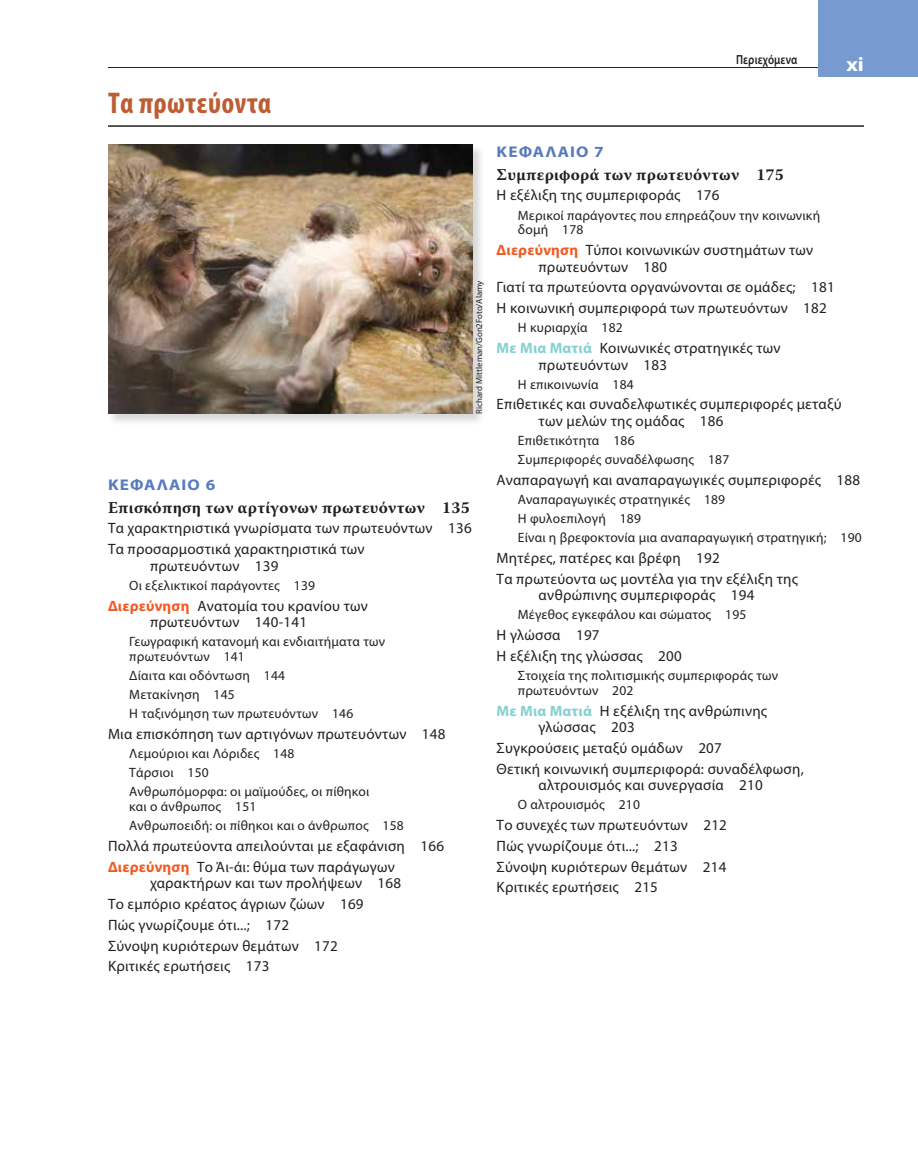
<style>
.page{position:relative;width:918px;height:1175px;background:#fff}
.page>*{position:absolute;margin:0;border:0;box-sizing:border-box;transform-origin:0 0}
.t1{font:700 condensed 30px "Myriad Pro";letter-spacing:.015em;color:#bd5d34}
.t2{font:700 19.95px "Myriad Pro";color:#fff;scale:1.11 1}
.t3{font:700 16.5px "Warnock Pro";letter-spacing:.02em;color:#231f20}
.t4{font:700 15.6px "Myriad Pro";letter-spacing:.065em;color:#587abc;scale:1.11 1}
.t5{font:15px/20.7px "Myriad Pro";letter-spacing:.015em;color:#231f20}
.t6{font:13.5px/19px "Myriad Pro";letter-spacing:.015em;color:#231f20}
.t7{font:600 13.2px "Myriad Pro";letter-spacing:.015em;color:#231f20;scale:.82 1}
.t8{font:8.85px "Myriad Pro";color:#231f20}
.s1{font-weight:700;color:#f15a22}
.s2{font-weight:700;color:#85d0d1}
</style>
<div class="page">
<hr style="left:108px;top:125px;width:756px;height:2px;background:#231f20">
<hr style="left:108px;top:67px;width:783px;height:1px;background:#231f20">
<div style="left:819px;top:0;width:99px;height:76px;background:#779bd1"></div>
<div style="left:108px;top:144px;width:377px;height:282px;background:#231f20;opacity:.18"></div>
<img style="left:108px;top:144px;width:364px;height:269px">
<h1 class="t1" style="left:108px;top:84px;width:165px">Τα πρωτεύοντα</h1>
<p class="t8" style="left:474px;top:413px;width:135px;rotate:-90deg">Richard Mittleman/Gon2Foto/Alamy</p>
<p class="t4" style="left:108px;top:475px;width:98px">ΚΕΦΑΛΑΙΟ 6</p>
<p class="t3" style="left:108px;top:497px;width:363px">Επισκόπηση των αρτίγονων πρωτευόντων 135</p>
<p class="t5" style="left:108px;top:518px;width:365px">Τα χαρακτηριστικά γνωρίσματα των πρωτευόντων 136<br>Τα προσαρμοστικά χαρακτηριστικά των</p>
<p class="t5" style="left:150px;top:555px;width:130px">πρωτευόντων 139</p>
<p class="t6" style="left:129px;top:575px;width:187px">Οι εξελικτικοί παράγοντες 139</p>
<p class="t5" style="left:150px;top:597px;width:219px;line-height:16.5px;text-indent:-42px"><span class="s1">Διερεύνηση</span> Ανατομία του κρανίου των πρωτευόντων 140-141</p>
<p class="t6" style="left:129px;top:634px;width:257px;line-height:14.9px">Γεωγραφική κατανομή και ενδιαιτήματα των πρωτευόντων 141</p>
<p class="t6" style="left:129px;top:666px;width:226px">Δίαιτα και οδόντωση 144<br>Μετακίνηση 145<br>Η ταξινόμηση των πρωτευόντων 146</p>
<p class="t5" style="left:108px;top:723px;width:339px">Μια επισκόπηση των αρτιγόνων πρωτευόντων 148</p>
<p class="t6" style="left:129px;top:744px;width:242px">Λεμούριοι και Λόριδες 148<br>Τάρσιοι 150<br>Ανθρωπόμορφα: οι μαϊμούδες, οι πίθηκοι</p>
<p class="t6" style="left:129px;top:797px;width:276px">και ο άνθρωπος 151<br>Ανθρωποειδή: οι πίθηκοι και ο άνθρωπος 158</p>
<p class="t5" style="left:108px;top:835px;width:338px">Πολλά πρωτεύοντα απειλούνται με εξαφάνιση 166<br><span class="s1">Διερεύνηση</span> Το Άι-άι: θύμα των παράγωγων</p>
<p class="t5" style="left:108px;top:872px;width:295px;text-indent:42px">χαρακτήρων και των προλήψεων 168<br>Το εμπόριο κρέατος άγριων ζώων 169<br>Πώς γνωρίζουμε ότι...; 172<br>Σύνοψη κυριότερων θεμάτων 172<br>Κριτικές ερωτήσεις 173</p>
<p class="t7" style="left:736px;top:51px;width:76px">Περιεχόμενα</p>
<h2 class="t2" style="left:847px;top:51px;width:17px">xi</h2>
<p class="t4" style="left:497px;top:142px;width:98px">ΚΕΦΑΛΑΙΟ 7</p>
<p class="t3" style="left:497px;top:164px;width:289px">Συμπεριφορά των πρωτευόντων 175</p>
<p class="t5" style="left:497px;top:185px;width:224px">Η εξέλιξη της συμπεριφοράς 176</p>
<p class="t6" style="left:518px;top:207px;width:304px;line-height:14.9px">Μερικοί παράγοντες που επηρεάζουν την κοινωνική δομή 178</p>
<p class="t5" style="left:539px;top:242px;width:276px;line-height:16.5px;text-indent:-42px"><span class="s1">Διερεύνηση</span> Τύποι κοινωνικών συστημάτων των πρωτευόντων 180</p>
<p class="t5" style="left:497px;top:277px;width:340px">Γιατί τα πρωτεύοντα οργανώνονται σε ομάδες; 181<br>Η κοινωνική συμπεριφορά των πρωτευόντων 182</p>
<p class="t6" style="left:518px;top:318px;width:106px">Η κυριαρχία 182</p>
<p class="t5" style="left:539px;top:339px;width:244px;line-height:16.5px;text-indent:-42px"><span class="s2">Με Μια Ματιά</span> Κοινωνικές στρατηγικές των πρωτευόντων 183</p>
<p class="t6" style="left:518px;top:374px;width:117px">Η επικοινωνία 184</p>
<p class="t5" style="left:539px;top:396px;width:305px;line-height:16.5px;text-indent:-42px">Επιθετικές και συναδελφωτικές συμπεριφορές μεταξύ των μελών της ομάδας 186</p>
<p class="t6" style="left:518px;top:431px;width:213px">Επιθετικότητα 186<br>Συμπεριφορές συναδέλφωσης 187</p>
<p class="t5" style="left:497px;top:469px;width:365px">Αναπαραγωγή και αναπαραγωγικές συμπεριφορές 188</p>
<p class="t6" style="left:518px;top:490px;width:345px">Αναπαραγωγικές στρατηγικές 189<br>Η φυλοεπιλογή 189<br>Είναι η βρεφοκτονία μια αναπαραγωγική στρατηγική; 190</p>
<p class="t5" style="left:497px;top:547px;width:303px">Μητέρες, πατέρες και βρέφη 192<br>Τα πρωτεύοντα ως μοντέλα για την εξέλιξη της</p>
<p class="t5" style="left:539px;top:584px;width:217px">ανθρώπινης συμπεριφοράς 194</p>
<p class="t6" style="left:518px;top:605px;width:230px">Μέγεθος εγκεφάλου και σώματος 195</p>
<p class="t5" style="left:497px;top:624px;width:187px">Η γλώσσα 197<br>Η εξέλιξη της γλώσσας 200</p>
<p class="t6" style="left:518px;top:668px;width:262px;line-height:14.9px">Στοιχεία της πολιτισμικής συμπεριφοράς των πρωτευόντων 202</p>
<p class="t5" style="left:539px;top:702px;width:230px;line-height:16.5px;text-indent:-42px"><span class="s2">Με Μια Ματιά</span> Η εξέλιξη της ανθρώπινης γλώσσας 203</p>
<p class="t5" style="left:497px;top:737px;width:309px">Συγκρούσεις μεταξύ ομάδων 207<br>Θετική κοινωνική συμπεριφορά: συναδέλφωση,</p>
<p class="t5" style="left:539px;top:774px;width:226px">αλτρουισμός και συνεργασία 210</p>
<p class="t6" style="left:518px;top:795px;width:124px">Ο αλτρουισμός 210</p>
<p class="t5" style="left:497px;top:814px;width:232px">Το συνεχές των πρωτευόντων 212<br>Πώς γνωρίζουμε ότι...; 213<br>Σύνοψη κυριότερων θεμάτων 214<br>Κριτικές ερωτήσεις 215</p>
</div>
